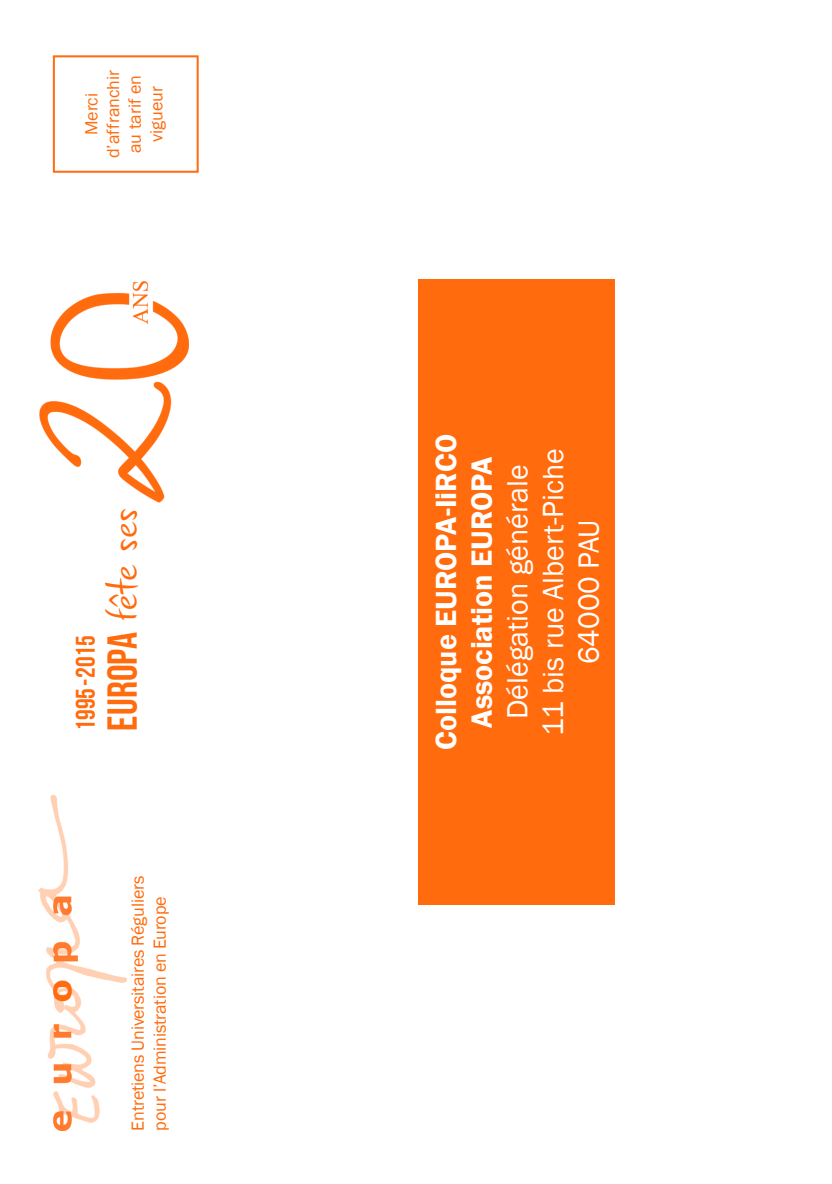
<style>
.page{position:relative;width:832px;height:1184px;background:#fff}
.page>*{position:absolute;margin:0;border:0;box-sizing:border-box;transform-origin:0 0}
.t1{font:44.8px "Gunny Rewritten";color:#ff6b0d}
.t2{font:30px/35.6px "Franklin Gothic";color:#fff;text-align:center}
.t3{font:600 30px/35.6px "Franklin Gothic";color:#fff;text-align:center}
.t4{font:26.8px "Bebas Neue";letter-spacing:.005em;color:#ff6b0d}
.t5{font:18px/21.6px "Franklin Gothic";letter-spacing:-.01em;color:#ff6b0d;text-align:center}
.s1{font-family:"Bebas Neue";font-size:41.8px}
</style>
<div class="page">
<div style="left:419px;top:279px;width:196px;height:626px;background:#ff6b0d"></div>
<div style="left:53px;top:55px;width:146px;height:118px;border:2px solid #ff6b0d"></div>
<img style="left:39px;top:795px;width:87px;height:336px">
<img style="left:39px;top:281px;width:151px;height:222px">
<p class="t5" style="left:80px;top:158px;width:90px;rotate:-90deg">Merci d’affranchir au tarif en vigueur</p>
<h3 class="t4" style="left:71px;top:731px;width:97px;rotate:-90deg">1995 - 2015</h3>
<h1 class="t1" style="left:95px;top:731px;width:224px;rotate:-90deg"><span class="s1">EUROPA</span> fête ses</h1>
<p class="t5" style="left:126px;top:1131px;width:256px;text-align:left;rotate:-90deg">Entretiens Universitaires Réguliers pour l’Administration en Europe</p>
<h2 class="t3" style="left:427px;top:750px;width:317px;rotate:-90deg">Colloque EUROPA-IiRCO<br>Association EUROPA</h2>
<h2 class="t2" style="left:499px;top:736px;width:289px;rotate:-90deg">Délégation générale<br>11 bis rue Albert-Piche<br>64000 PAU</h2>
</div>
